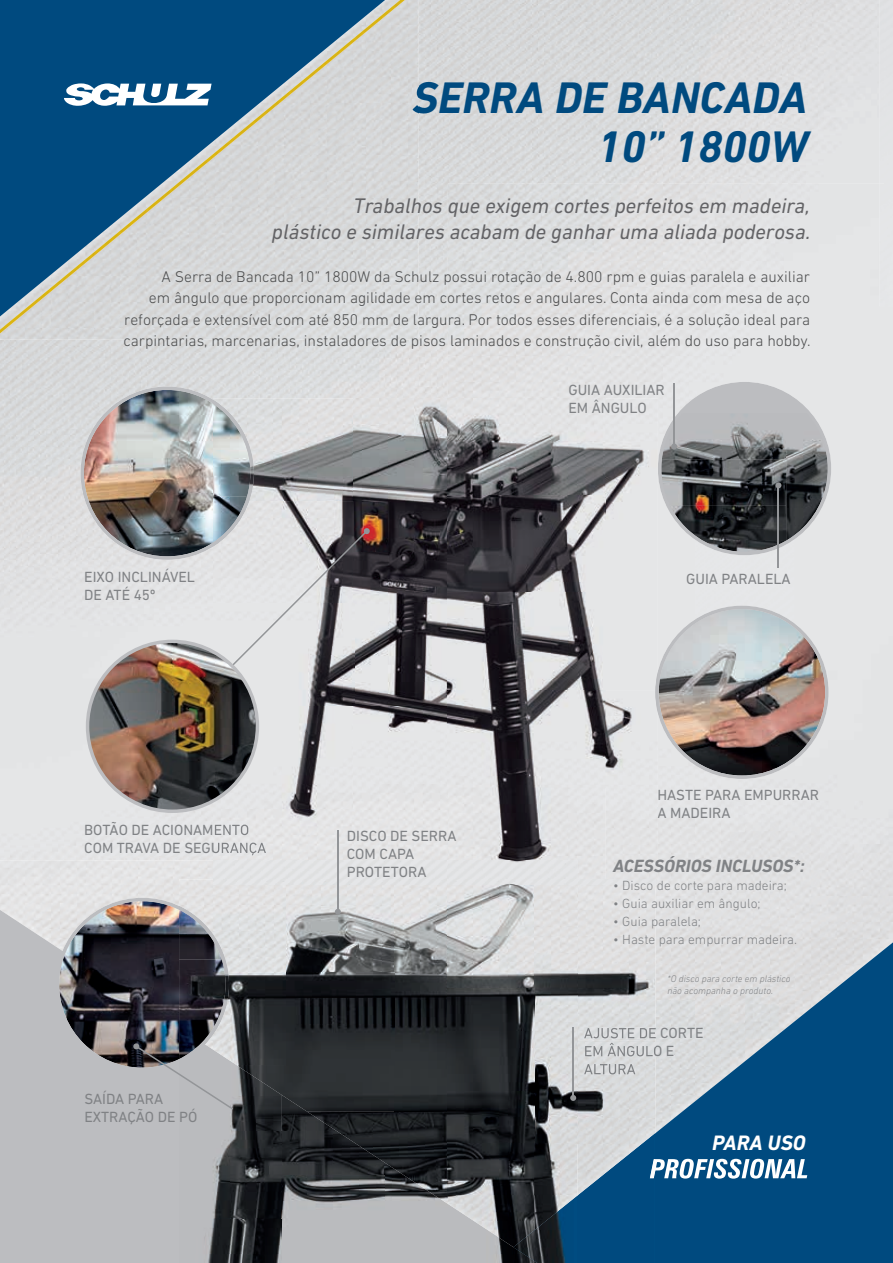
<style>
.page{position:relative;width:893px;height:1263px;background:#fff}
.page>*{position:absolute;margin:0;border:0;box-sizing:border-box;transform-origin:0 0}
.t1{font:italic 700 45px/48px "DIN Next CYR";color:#004a7f;text-align:right}
.t2{font:italic 21.45px/25.8px "DIN Next CYR";color:#636366;text-align:right}
.t3{font:italic 700 21.3px "DIN Next CYR";color:#fff}
.t4{font:italic 700 18px "DIN Next CYR";color:#808285}
.t5{font:300 15.75px/21.5px "DIN Next CYR";color:#4b4c4d;text-align:right}
.t6{font:15px/18px "DIN Next CYR";color:#808285}
.t7{font:300 13.5px "DIN Next CYR";color:#808285}
.t8{font:italic 300 9.75px/11.7px "DIN Next CYR";color:#808285}
</style>
<div class="page">
<img style="left:418px;top:0;width:461px;height:214px">
<img style="left:415px;top:214px;width:33px;height:185px">
<img style="left:418px;top:82px;width:389px;height:32px">
<div style="left:85px;top:822px;width:128px;height:13px;background:#e4e5e7"></div>
<div style="left:85px;top:843px;width:128px;height:12px;background:#e3e4e6"></div>
<img style="left:448px;top:184px;width:431px;height:215px">
<svg style="left:461px;top:197px;width:432px;height:1066px;background:#aebfcc"></svg>
<svg style="left:0;top:868px;width:213px;height:395px;background:#c2c3c6"></svg>
<img style="left:413px;top:82px;width:5px;height:32px">
<img style="left:0;top:0;width:405px;height:333px">
<svg style="left:655px;top:1159px;width:152px;height:19px"></svg>
<img style="left:658px;top:606px;width:171px;height:173px">
<hr style="left:778px;top:485px;width:1px;height:83px;background:#939598">
<svg style="left:658px;top:382px;width:173px;height:173px;background:#88898b"></svg>
<div style="left:879px;top:0;width:14px;height:306px;background:#e4e5e7"></div>
<img style="left:884px;top:0;width:9px;height:80px">
<img style="left:884px;top:87px;width:9px;height:96px">
<img style="left:887px;top:221px;width:6px;height:75px">
<svg style="left:64px;top:83px;width:148px;height:23px"></svg>
<img style="left:213px;top:399px;width:235px;height:461px">
<img style="left:448px;top:399px;width:157px;height:480px">
<img style="left:605px;top:399px;width:53px;height:486px">
<div style="left:213px;top:860px;width:364px;height:25px;background:#e3e4e5"></div>
<img style="left:213px;top:822px;width:35px;height:13px">
<img style="left:213px;top:843px;width:53px;height:12px">
<img style="left:655px;top:671px;width:3px;height:42px">
<img style="left:577px;top:879px;width:78px;height:254px">
<img style="left:577px;top:1133px;width:78px;height:130px">
<img style="left:179px;top:879px;width:108px;height:93px">
<img style="left:286px;top:885px;width:108px;height:87px">
<img style="left:394px;top:885px;width:54px;height:226px">
<img style="left:233px;top:972px;width:161px;height:93px">
<div style="left:281px;top:1065px;width:113px;height:46px;background:#2f3336"></div>
<img style="left:384px;top:1111px;width:64px;height:47px">
<img style="left:384px;top:1158px;width:64px;height:38px">
<img style="left:448px;top:885px;width:86px;height:344px">
<img style="left:534px;top:885px;width:43px;height:311px">
<img style="left:513px;top:1196px;width:64px;height:67px">
<img style="left:179px;top:1044px;width:102px;height:219px">
<img style="left:281px;top:1095px;width:103px;height:168px">
<img style="left:384px;top:1162px;width:51px;height:101px">
<img style="left:435px;top:1196px;width:51px;height:67px">
<img style="left:486px;top:1229px;width:51px;height:34px">
<img style="left:650px;top:1159px;width:5px;height:19px">
<img style="left:584px;top:1028px;width:71px;height:10px">
<img style="left:585px;top:1043px;width:70px;height:13px">
<img style="left:584px;top:1064px;width:51px;height:10px">
<hr style="left:337px;top:830px;width:2px;height:82px;background:#939598">
<svg style="left:335px;top:909px;width:6px;height:6px"></svg>
<img style="left:56px;top:898px;width:177px;height:211px">
<hr style="left:572px;top:1027px;width:2px;height:71px;background:#939598">
<svg style="left:570px;top:1095px;width:6px;height:6px"></svg>
<img style="left:81px;top:386px;width:289px;height:427px">
<h1 class="t1" style="left:412px;top:74px;width:397px">SERRA DE BANCADA<br>10” 1800W</h1>
<h2 class="t2" style="left:272px;top:192px;width:540px">Trabalhos que exigem cortes perfeitos em madeira,<br>plástico e similares acabam de ganhar uma aliada poderosa.</h2>
<p class="t5" style="left:123px;top:265px;width:688px">A Serra de Bancada 10” 1800W da Schulz possui rotação de 4.800 rpm e guias paralela e auxiliar<br>em ângulo que proporcionam agilidade em cortes retos e angulares. Conta ainda com mesa de aço reforçada e extensível com até 850 mm de largura. Por todos esses diferenciais, é a solução ideal para carpintarias, marcenarias, instaladores de pisos laminados e construção civil, além do uso para hobby.</p>
<p class="t6" style="left:84px;top:568px;width:112px">EIXO INCLINÁVEL<br>DE ATÉ 45º</p>
<p class="t6" style="left:84px;top:821px;width:184px">BOTÃO DE ACIONAMENTO<br>COM TRAVA DE SEGURANÇA</p>
<p class="t6" style="left:347px;top:827px;width:111px">DISCO DE SERRA<br>COM CAPA<br>PROTETORA</p>
<p class="t6" style="left:84px;top:1090px;width:114px">SAÍDA PARA<br>EXTRAÇÃO DE PÓ</p>
<p class="t6" style="left:568px;top:380px;width:98px">GUIA AUXILIAR<br>EM ÂNGULO</p>
<p class="t6" style="left:686px;top:570px;width:106px">GUIA PARALELA</p>
<p class="t6" style="left:657px;top:786px;width:163px">HASTE PARA EMPURRAR<br>A MADEIRA</p>
<p class="t4" style="left:613px;top:855px;width:193px">ACESSÓRIOS INCLUSOS*:</p>
<p class="t7" style="left:613px;top:877px;width:175px">• Disco de corte para madeira;</p>
<p class="t7" style="left:613px;top:895px;width:149px">• Guia auxiliar em ângulo;</p>
<p class="t7" style="left:613px;top:913px;width:89px">• Guia paralela;</p>
<p class="t7" style="left:613px;top:931px;width:185px">• Haste para empurrar madeira.</p>
<p class="t8" style="left:667px;top:973px;width:125px">*O disco para corte em plástico não acompanha o produto.</p>
<h3 class="t3" style="left:712px;top:1131px;width:95px">PARA USO</h3>
</div>
